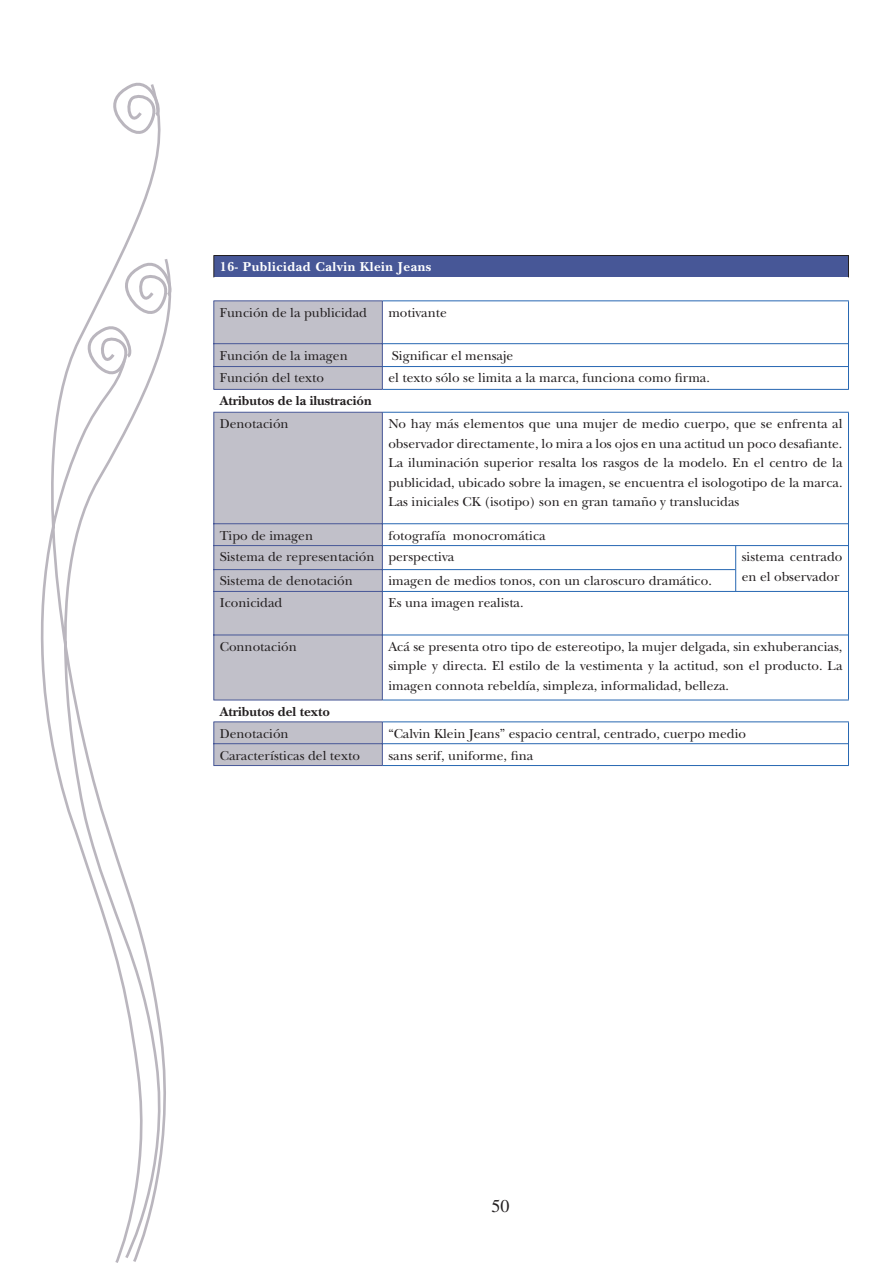
<style>
.page{position:relative;width:893px;height:1263px;background:#fff}
.page>*{position:absolute;margin:0;border:0;box-sizing:border-box;transform-origin:0 0}
.t1{font:18px "Times";color:#231f20}
.citas{font:13.5px/19.5px "New Baskerville";color:#231f20;text-align:justify}
.t2{font:700 13.5px "New Baskerville";color:#231f20}
.t3{font:700 13.5px "New Baskerville";letter-spacing:.04em;color:#fff}
</style>
<div class="page">
<div style="left:214px;top:255px;width:634px;height:22px;background:#475797"></div>
<div style="left:214px;top:413px;width:168px;height:287px;background:#c1c0c9"></div>
<svg style="left:213px;top:256px;width:1px;height:21px"></svg>
<hr style="left:213px;top:255px;width:169px;height:1px;background:#231f20">
<hr style="left:382px;top:255px;width:354px;height:1px;background:#231f20">
<hr style="left:736px;top:255px;width:113px;height:1px;background:#231f20">
<svg style="left:848px;top:256px;width:1px;height:21px"></svg>
<hr style="left:213px;top:300px;width:170px;height:1px;background:#475797">
<svg style="left:213px;top:301px;width:170px;height:88px;background:#bcbbc7"></svg>
<hr style="left:213px;top:389px;width:170px;height:1px;background:#475797">
<hr style="left:213px;top:412px;width:170px;height:1px;background:#475797">
<hr style="left:213px;top:413px;width:1px;height:110px;background:#475797">
<hr style="left:382px;top:413px;width:1px;height:110px;background:#475797">
<hr style="left:213px;top:523px;width:170px;height:1px;background:#475797">
<hr style="left:213px;top:545px;width:170px;height:1px;background:#475797">
<hr style="left:213px;top:569px;width:170px;height:1px;background:#475797">
<hr style="left:213px;top:591px;width:170px;height:1px;background:#475797">
<svg style="left:213px;top:524px;width:1px;height:67px"></svg>
<svg style="left:382px;top:524px;width:1px;height:67px"></svg>
<hr style="left:213px;top:592px;width:1px;height:43px;background:#475797">
<hr style="left:382px;top:592px;width:1px;height:43px;background:#475797">
<hr style="left:213px;top:635px;width:170px;height:1px;background:#475797">
<hr style="left:213px;top:635px;width:1px;height:65px;background:#475797">
<hr style="left:382px;top:635px;width:1px;height:65px;background:#475797">
<hr style="left:213px;top:700px;width:170px;height:1px;background:#475797">
<hr style="left:213px;top:721px;width:170px;height:1px;background:#475797">
<svg style="left:213px;top:722px;width:170px;height:43px;background:#bbbbc6"></svg>
<hr style="left:213px;top:765px;width:170px;height:1px;background:#475797">
<hr style="left:383px;top:300px;width:353px;height:1px;background:#2767b2">
<hr style="left:736px;top:300px;width:113px;height:1px;background:#2767b2">
<hr style="left:383px;top:343px;width:353px;height:1px;background:#2767b2">
<hr style="left:736px;top:343px;width:112px;height:1px;background:#2767b2">
<hr style="left:383px;top:366px;width:353px;height:1px;background:#2767b2">
<hr style="left:736px;top:366px;width:112px;height:1px;background:#2767b2">
<hr style="left:383px;top:389px;width:353px;height:1px;background:#2767b2">
<hr style="left:736px;top:389px;width:113px;height:1px;background:#2767b2">
<hr style="left:383px;top:412px;width:353px;height:1px;background:#2767b2">
<hr style="left:736px;top:412px;width:113px;height:1px;background:#2767b2">
<hr style="left:383px;top:523px;width:353px;height:1px;background:#2767b2">
<hr style="left:736px;top:523px;width:112px;height:1px;background:#2767b2">
<hr style="left:383px;top:545px;width:353px;height:1px;background:#2767b2">
<hr style="left:736px;top:545px;width:112px;height:1px;background:#2767b2">
<hr style="left:383px;top:569px;width:352px;height:1px;background:#2767b2">
<hr style="left:383px;top:591px;width:353px;height:1px;background:#2767b2">
<hr style="left:736px;top:591px;width:112px;height:1px;background:#2767b2">
<hr style="left:383px;top:635px;width:353px;height:1px;background:#2767b2">
<hr style="left:736px;top:635px;width:112px;height:1px;background:#2767b2">
<hr style="left:383px;top:700px;width:353px;height:1px;background:#2767b2">
<hr style="left:736px;top:700px;width:113px;height:1px;background:#2767b2">
<hr style="left:383px;top:721px;width:353px;height:1px;background:#2767b2">
<hr style="left:736px;top:721px;width:113px;height:1px;background:#2767b2">
<hr style="left:383px;top:743px;width:353px;height:1px;background:#2767b2">
<hr style="left:736px;top:743px;width:112px;height:1px;background:#2767b2">
<hr style="left:383px;top:765px;width:353px;height:1px;background:#2767b2">
<hr style="left:736px;top:765px;width:113px;height:1px;background:#2767b2">
<hr style="left:848px;top:301px;width:1px;height:43px;background:#2767b2">
<svg style="left:848px;top:344px;width:1px;height:45px"></svg>
<hr style="left:848px;top:413px;width:1px;height:111px;background:#2767b2">
<svg style="left:735px;top:546px;width:1px;height:45px"></svg>
<svg style="left:848px;top:524px;width:1px;height:67px"></svg>
<hr style="left:848px;top:591px;width:1px;height:44px;background:#2767b2">
<hr style="left:848px;top:635px;width:1px;height:65px;background:#2767b2">
<svg style="left:848px;top:722px;width:1px;height:43px"></svg>
<svg style="left:40px;top:348px;width:126px;height:915px"></svg>
<svg style="left:74px;top:82px;width:98px;height:305px"></svg>
<p class="t3" style="left:220px;top:259px;width:213px">16- Publicidad Calvin Klein Jeans</p>
<p class="citas" style="left:220px;top:303px;width:149px">Función de la publicidad</p>
<p class="citas" style="left:388px;top:303px;width:60px">motivante</p>
<p class="citas" style="left:220px;top:345px;width:129px">Función de la imagen</p>
<p class="citas" style="left:392px;top:345px;width:123px">Significar el mensaje</p>
<p class="citas" style="left:220px;top:368px;width:106px">Función del texto</p>
<p class="citas" style="left:388px;top:368px;width:323px">el texto sólo se limita a la marca, funciona como firma.</p>
<p class="t2" style="left:220px;top:393px;width:153px">Atributos de la ilustración</p>
<p class="citas" style="left:220px;top:414px;width:70px">Denotación</p>
<p class="citas" style="left:388px;top:414px;width:456px">No hay más elementos que una mujer de medio cuerpo, que se enfrenta al observador directamente, lo mira a los ojos en una actitud un poco desafiante.<br>La iluminación superior resalta los rasgos de la modelo. En el centro de la publicidad, ubicado sobre la imagen, se encuentra el isologotipo de la marca.<br>Las iniciales CK (isotipo) son en gran tamaño y translucidas</p>
<p class="citas" style="left:220px;top:525px;width:95px">Tipo de imagen</p>
<p class="citas" style="left:388px;top:525px;width:159px">fotografía monocromática</p>
<p class="citas" style="left:220px;top:547px;width:156px">Sistema de representación</p>
<p class="citas" style="left:388px;top:547px;width:67px">perspectiva</p>
<p class="citas" style="left:742px;top:547px;width:102px">sistema centrado en el observador</p>
<p class="citas" style="left:220px;top:571px;width:135px">Sistema de denotación</p>
<p class="citas" style="left:388px;top:571px;width:325px">imagen de medios tonos, con un claroscuro dramático.</p>
<p class="citas" style="left:220px;top:593px;width:64px">Iconicidad</p>
<p class="citas" style="left:388px;top:593px;width:137px">Es una imagen realista.</p>
<p class="citas" style="left:220px;top:637px;width:78px">Connotación</p>
<p class="citas" style="left:388px;top:637px;width:456px">Acá se presenta otro tipo de estereotipo, la mujer delgada, sin exhuberancias, simple y directa. El estilo de la vestimenta y la actitud, son el producto. La imagen connota rebeldía, simpleza, informalidad, belleza.</p>
<p class="t2" style="left:220px;top:704px;width:112px">Atributos del texto</p>
<p class="citas" style="left:220px;top:724px;width:70px">Denotación</p>
<p class="citas" style="left:388px;top:724px;width:359px">“Calvin Klein Jeans” espacio central, centrado, cuerpo medio</p>
<p class="citas" style="left:220px;top:745px;width:142px">Características del texto</p>
<p class="citas" style="left:388px;top:745px;width:146px">sans serif, uniforme, fina</p>
<p class="t1" style="left:491px;top:1196px;width:19px">50</p>
</div>
